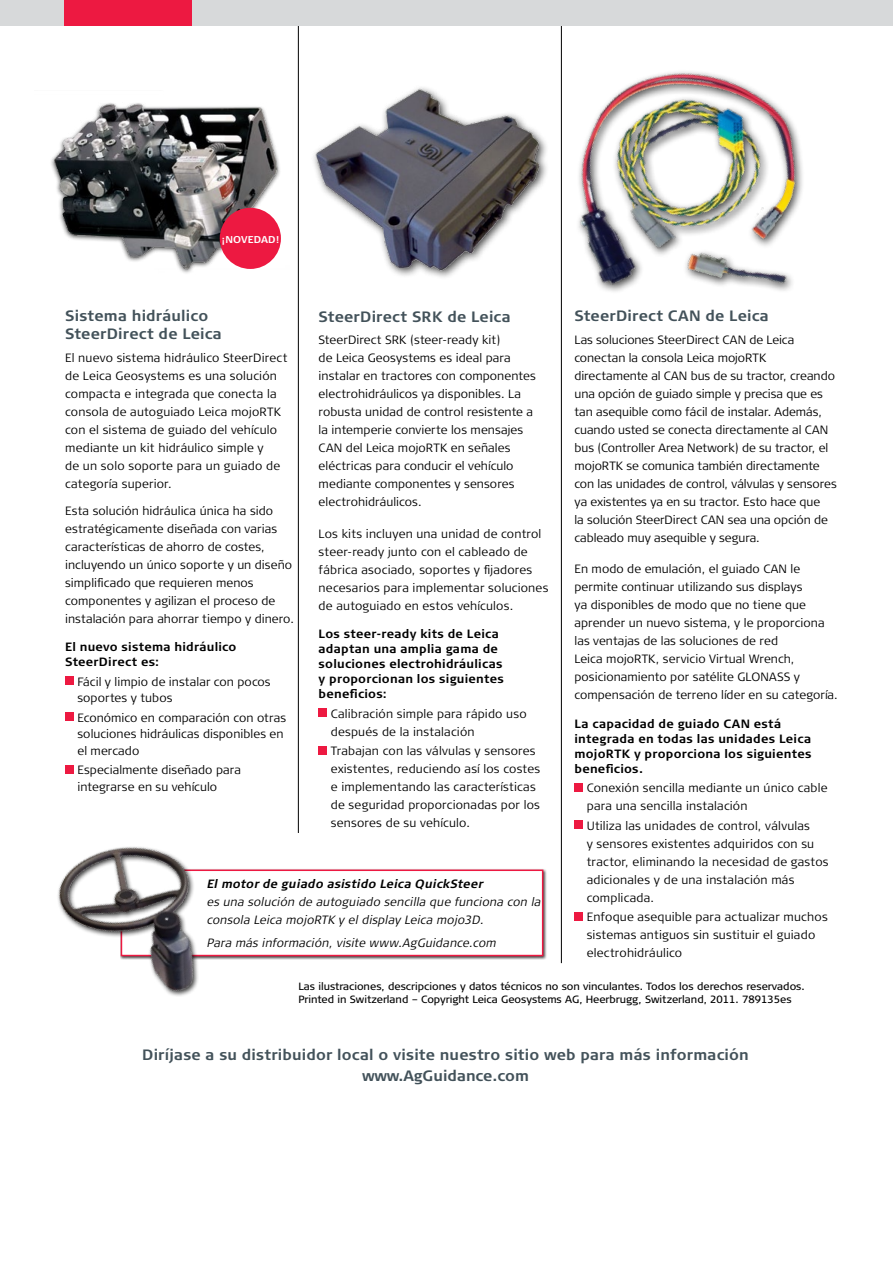
<style>
.page{position:relative;width:893px;height:1263px;background:#fff}
.page>*{position:absolute;margin:0;border:0;box-sizing:border-box;transform-origin:0 0}
.t1{font:700 15px/18px "Signa Column";letter-spacing:.01em;color:#43525a}
.t2{font:300 12px/18px "Signa Column";letter-spacing:.01em;color:#000}
.t3{font:700 12px/15px "Signa Column";letter-spacing:.02em;color:#000}
.t4{font:italic 300 12px/18px "Signa Column";letter-spacing:.01em;color:#000}
.t5{font:italic 700 12px "Signa Column";letter-spacing:.01em;color:#000}
.t6{font:10.5px/12.6px "Signa Column";color:#000}
.t7{font:700 9.9px "Signa Column";letter-spacing:.01em;color:#fff}
</style>
<div class="page">
<hr style="left:561px;top:21px;width:1px;height:942px;background:#000">
<hr style="left:298px;top:15px;width:1px;height:818px;background:#000">
<div style="left:0;top:0;width:893px;height:26px;background:#d7d9da"></div>
<div style="left:64px;top:0;width:127px;height:26px;background:#ed1941"></div>
<div style="left:319px;top:708px;width:8px;height:9px;background:#ed1941"></div>
<div style="left:319px;top:746px;width:8px;height:8px;background:#ed1941"></div>
<div style="left:311px;top:85px;width:239px;height:195px;background:#000;opacity:.75"></div>
<img style="left:312px;top:86px;width:190px;height:188px">
<div style="left:574px;top:783px;width:9px;height:9px;background:#ed1941"></div>
<div style="left:574px;top:821px;width:9px;height:8px;background:#ed1941"></div>
<div style="left:574px;top:912px;width:9px;height:9px;background:#ed1941"></div>
<img style="left:502px;top:26px;width:301px;height:348px">
<img style="left:51px;top:103px;width:230px;height:166px">
<div style="left:220px;top:208px;width:61px;height:61px;background:#ed1941;border-radius:50%"></div>
<div style="left:65px;top:677px;width:9px;height:8px;background:#ed1941"></div>
<div style="left:65px;top:713px;width:9px;height:8px;background:#ed1941"></div>
<div style="left:65px;top:765px;width:9px;height:9px;background:#ed1941"></div>
<div style="left:120px;top:869px;width:427px;height:91px;background:#000;opacity:.75"></div>
<div style="left:121px;top:869px;width:422px;height:87px;background:#fff;border:2px solid #ed1941"></div>
<img style="left:58px;top:846px;width:207px;height:150px">
<p class="t7" style="left:222px;top:233px;width:58px">¡NOVEDAD!</p>
<p class="t1" style="left:65px;top:307px;width:158px">Sistema hidráulico<br>SteerDirect de Leica</p>
<p class="t2" style="left:65px;top:349px;width:224px">El nuevo sistema hidráulico SteerDirect de Leica Geosystems es una solución compacta e integrada que conecta la consola de autoguiado Leica mojoRTK con el sistema de guiado del vehículo mediante un kit hidráulico simple y<br>de un solo soporte para un guiado de categoría superior.</p>
<p class="t2" style="left:65px;top:502px;width:230px">Esta solución hidráulica única ha sido estratégicamente diseñada con varias características de ahorro de costes, incluyendo un único soporte y un diseño simplificado que requieren menos componentes y agilizan el proceso de instalación para ahorrar tiempo y dinero.</p>
<p class="t3" style="left:65px;top:640px;width:173px">El nuevo sistema hidráulico<br>SteerDirect es:</p>
<p class="t2" style="left:77px;top:674px;width:195px;line-height:16.5px">Fácil y limpio de instalar con pocos soportes y tubos</p>
<p class="t2" style="left:77px;top:710px;width:210px;line-height:16.5px">Económico en comparación con otras soluciones hidráulicas disponibles en el mercado</p>
<p class="t2" style="left:77px;top:762px;width:165px;line-height:16.5px">Especialmente diseñado para integrarse en su vehículo</p>
<p class="t1" style="left:574px;top:307px;width:196px">SteerDirect CAN de Leica</p>
<p class="t2" style="left:574px;top:331px;width:264px">Las soluciones SteerDirect CAN de Leica conectan la consola Leica mojoRTK directamente al CAN bus de su tractor, creando una opción de guiado simple y precisa que es tan asequible como fácil de instalar. Además, cuando usted se conecta directamente al CAN bus (Controller Area Network) de su tractor, el mojoRTK se comunica también directamente con las unidades de control, válvulas y sensores ya existentes ya en su tractor. Esto hace que<br>la solución SteerDirect CAN sea una opción de cableado muy asequible y segura.</p>
<p class="t2" style="left:574px;top:560px;width:265px">En modo de emulación, el guiado CAN le permite continuar utilizando sus displays<br>ya disponibles de modo que no tiene que aprender un nuevo sistema, y le proporciona las ventajas de las soluciones de red<br>Leica mojoRTK, servicio Virtual Wrench, posicionamiento por satélite GLONASS y compensación de terreno líder en su categoría.</p>
<p class="t3" style="left:574px;top:716px;width:238px">La capacidad de guiado CAN está integrada en todas las unidades Leica mojoRTK y proporciona los siguientes beneficios.</p>
<p class="t2" style="left:587px;top:779px;width:242px">Conexión sencilla mediante un único cable para una sencilla instalación</p>
<p class="t2" style="left:587px;top:817px;width:243px">Utiliza las unidades de control, válvulas<br>y sensores existentes adquiridos con su tractor, eliminando la necesidad de gastos adicionales y de una instalación más complicada.</p>
<p class="t2" style="left:587px;top:908px;width:243px">Enfoque asequible para actualizar muchos sistemas antiguos sin sustituir el guiado electrohidráulico</p>
<p class="t1" style="left:319px;top:308px;width:194px">SteerDirect SRK de Leica</p>
<p class="t2" style="left:319px;top:331px;width:219px">SteerDirect SRK (steer-ready kit)<br>de Leica Geosystems es ideal para instalar en tractores con componentes electrohidráulicos ya disponibles. La robusta unidad de control resistente a la intemperie convierte los mensajes CAN del Leica mojoRTK en señales eléctricas para conducir el vehículo mediante componentes y sensores electrohidráulicos.</p>
<p class="t2" style="left:319px;top:525px;width:231px">Los kits incluyen una unidad de control steer-ready junto con el cableado de fábrica asociado, soportes y fijadores necesarios para implementar soluciones de autoguiado en estos vehículos.</p>
<p class="t3" style="left:319px;top:627px;width:187px">Los steer-ready kits de Leica adaptan una amplia gama de soluciones electrohidráulicas y proporcionan los siguientes beneficios:</p>
<p class="t2" style="left:331px;top:705px;width:197px">Calibración simple para rápido uso después de la instalación</p>
<p class="t2" style="left:331px;top:742px;width:211px">Trabajan con las válvulas y sensores existentes, reduciendo así los costes e implementando las características de seguridad proporcionadas por los sensores de su vehículo.</p>
<p class="t5" style="left:207px;top:876px;width:277px">El motor de guiado asistido Leica QuickSteer</p>
<p class="t4" style="left:207px;top:893px;width:335px">es una solución de autoguiado sencilla que funciona con la consola Leica mojoRTK y el display Leica mojo3D.</p>
<p class="t4" style="left:207px;top:934px;width:291px">Para más información, visite www.AgGuidance.com</p>
<p class="t6" style="left:298px;top:981px;width:508px">Las ilustraciones, descripciones y datos técnicos no son vinculantes. Todos los derechos reservados.<br>Printed in Switzerland – Copyright Leica Geosystems AG, Heerbrugg, Switzerland, 2011. 789135es</p>
<p class="t1" style="left:142px;top:1044px;width:608px;line-height:21px;text-align:center">Diríjase a su distribuidor local o visite nuestro sitio web para más información www.AgGuidance.com</p>
</div>
